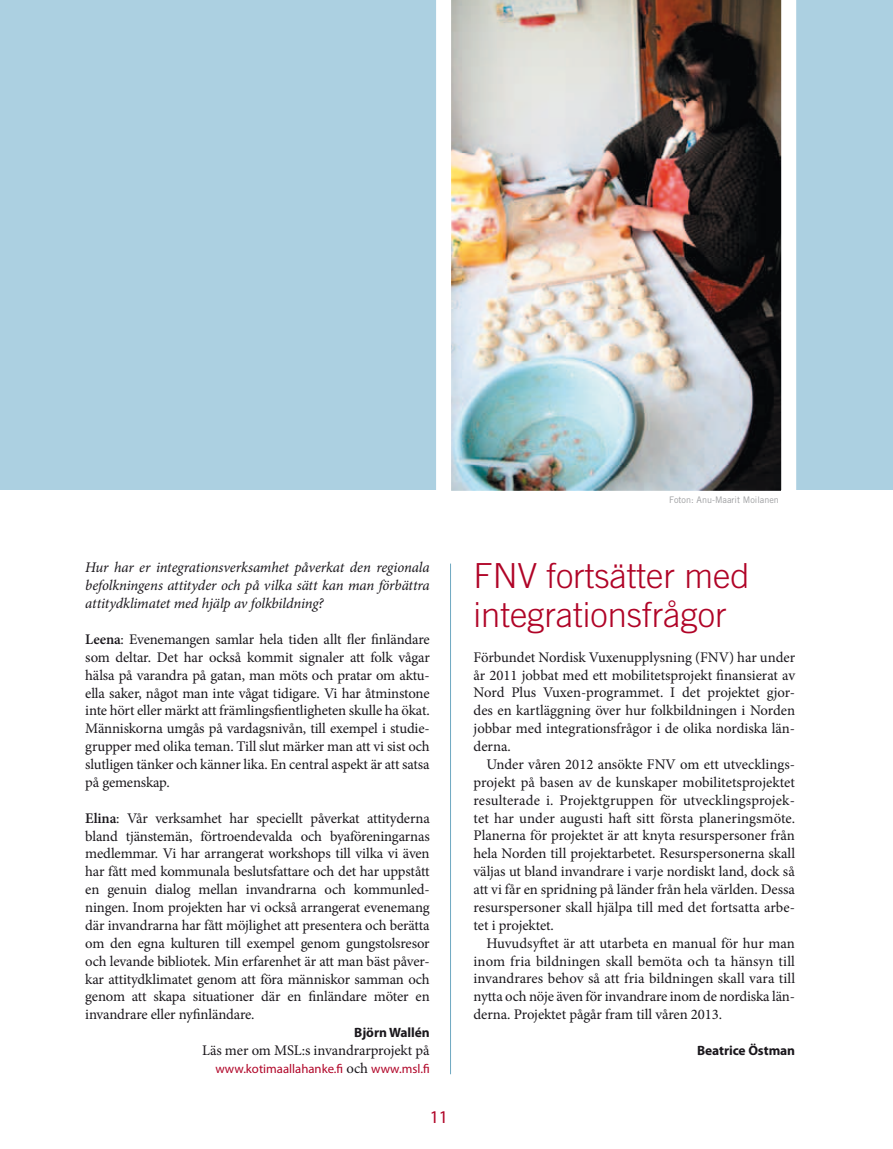
<style>
.page{position:relative;width:893px;height:1149px;background:#fff}
.page>*{position:absolute;margin:0;border:0;box-sizing:border-box;transform-origin:0 0}
.t1{font:300 34.5px/39px "Trade Gothic";color:#b00427}
.t2{font:18px "Myriad Pro";color:#b00427}
.t3{font:14.7px/17.9px "Minion Pro";letter-spacing:-.01em;color:#1a171c;text-align:justify}
.t4{font:italic 14.7px/17.9px "Minion Pro";letter-spacing:-.01em;color:#1a171c;text-align:justify}
.t5{font:700 13.5px "Myriad Pro";letter-spacing:-.005em;color:#1a171c}
.t6{font:12.75px "Myriad Pro";color:#b00427}
.t7{font:9px "Trade Gothic";color:#9d9ea0}
.s1{font-weight:600}
.s2{font-family:"Minion Pro";font-size:14.7px;color:#1a171c}
</style>
<div class="page">
<div style="left:0;top:0;width:893px;height:489px;background:#acd0e1"></div>
<img style="left:436px;top:0;width:360px;height:491px">
<hr style="left:450px;top:563px;width:1px;height:510px;background:#6ea8c1">
<p class="t4" style="left:85px;top:558px;width:346px">Hur har er integrationsverksamhet påverkat den regionala befolkningens attityder och på vilka sätt kan man förbättra attitydklimatet med hjälp av folkbildning?</p>
<p class="t3" style="left:85px;top:630px;width:346px"><span class="s1">Leena</span>: Evenemangen samlar hela tiden allt fler finländare som deltar. Det har också kommit signaler att folk vågar hälsa på varandra på gatan, man möts och pratar om aktu&shy;ella saker, något man inte vågat tidigare. Vi har åtminstone inte hört eller märkt att främlingsfientligheten skulle ha ökat.<br>Människorna umgås på vardagsnivån, till exempel i studie&shy;grupper med olika teman. Till slut märker man att vi sist och slutligen tänker och känner lika. En central aspekt är att satsa på gemenskap.</p>
<p class="t3" style="left:85px;top:808px;width:346px"><span class="s1">Elina</span>: Vår verksamhet har speciellt påverkat attityderna bland tjänstemän, förtroendevalda och byaföreningarnas medlemmar. Vi har arrangerat workshops till vilka vi även har fått med kommunala beslutsfattare och det har uppstått en genuin dialog mellan invandrarna och kommunled&shy;ningen. Inom projekten har vi också arrangerat evenemang där invandrarna har fått möjlighet att presentera och berätta om den egna kulturen till exempel genom gungstolsresor och levande bibliotek. Min erfarenhet är att man bäst påver&shy;kar attitydklimatet genom att föra människor samman och genom att skapa situationer där en finländare möter en invandrare eller nyfinländare.</p>
<p class="t5" style="left:354px;top:1023px;width:77px">Björn Wallén</p>
<p class="t3" style="left:202px;top:1041px;width:229px">Läs mer om MSL:s invandrarprojekt på</p>
<p class="t6" style="left:215px;top:1060px;width:216px">www.kotimaallahanke.fi <span class="s2">och</span> www.msl.fi</p>
<p class="t2" style="left:430px;top:1105px;width:20px">11</p>
<p class="t7" style="left:669px;top:494px;width:111px">Foton: Anu-Maarit Moilanen</p>
<h1 class="t1" style="left:474px;top:555px;width:278px">FNV fortsätter med integrationsfrågor</h1>
<p class="t3" style="left:474px;top:648px;width:323px">Förbundet Nordisk Vuxenupplysning (FNV) har under år 2011 jobbat med ett mobilitetsprojekt finansierat av Nord Plus Vuxen-programmet. I det projektet gjor&shy;des en kartläggning över hur folkbildningen i Norden jobbar med integrationsfrågor i de olika nordiska län&shy;derna.</p>
<p class="t3" style="left:474px;top:755px;width:323px;text-indent:13px">Under våren 2012 ansökte FNV om ett utvecklings&shy;projekt på basen av de kunskaper mobilitetsprojektet resulterade i. Projektgruppen för utvecklingsprojek&shy;tet har under augusti haft sitt första planeringsmöte.<br>Planerna för projektet är att knyta resurspersoner från hela Norden till projektarbetet. Resurspersonerna skall väljas ut bland invandrare i varje nordiskt land, dock så att vi får en spridning på länder från hela världen. Dessa resurspersoner skall hjälpa till med det fortsatta arbe&shy;tet i projektet.</p>
<p class="t3" style="left:474px;top:933px;width:323px;text-indent:13px">Huvudsyftet är att utarbeta en manual för hur man inom fria bildningen skall bemöta och ta hänsyn till invandrares behov så att fria bildningen skall vara till nytta och nöje även för invandrare inom de nordiska län&shy;derna. Projektet pågår fram till våren 2013.</p>
<p class="t5" style="left:697px;top:1041px;width:100px">Beatrice Östman</p>
</div>
